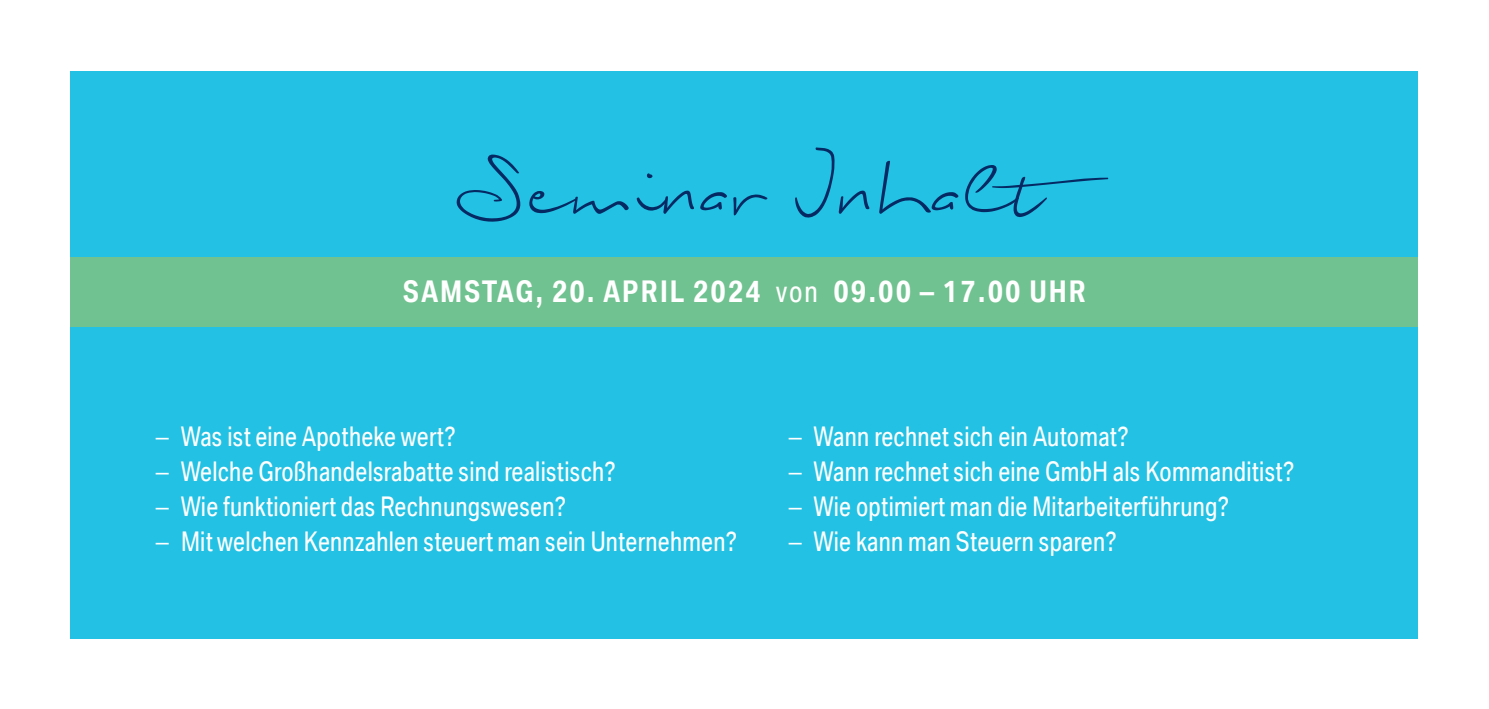
<style>
.page{position:relative;width:1489px;height:709px;background:#fff}
.page>*{position:absolute;margin:0;border:0;box-sizing:border-box;transform-origin:0 0}
.t1{font:107.25px "Biloxi Script";color:#052a63}
.t2{font:700 condensed 28.75px "BMW Type";letter-spacing:.07em;color:#fff}
.t3{font:condensed 26px "BMW Type";letter-spacing:.01em;color:#fff}
.s1{font-weight:400}
</style>
<div class="page">
<div style="left:71px;top:71px;width:1346px;height:567px;background:#23c1e4"></div>
<div style="left:71px;top:257px;width:1346px;height:69px;background:#70c290"></div>
<h1 class="t1" style="left:451px;top:131px;width:676px">Seminar Inhalt</h1>
<p class="t2" style="left:403px;top:272px;width:684px">SAMSTAG, 20. APRIL 2024 <span class="s1">von</span> 09.00 – 17.00 UHR</p>
<p class="t3" style="left:156px;top:419px;width:301px">– Was ist eine Apotheke wert?</p>
<p class="t3" style="left:156px;top:454px;width:461px">– Welche Großhandelsrabatte sind realistisch?</p>
<p class="t3" style="left:156px;top:489px;width:412px">– Wie funktioniert das Rechnungswesen?</p>
<p class="t3" style="left:156px;top:524px;width:583px">– Mit welchen Kennzahlen steuert man sein Unternehmen?</p>
<p class="t3" style="left:788px;top:419px;width:341px">– Wann rechnet sich ein Automat?</p>
<p class="t3" style="left:788px;top:454px;width:507px">– Wann rechnet sich eine GmbH als Kommanditist?</p>
<p class="t3" style="left:788px;top:489px;width:442px">– Wie optimiert man die Mitarbeiterführung?</p>
<p class="t3" style="left:788px;top:524px;width:330px">– Wie kann man Steuern sparen?</p>
</div>
